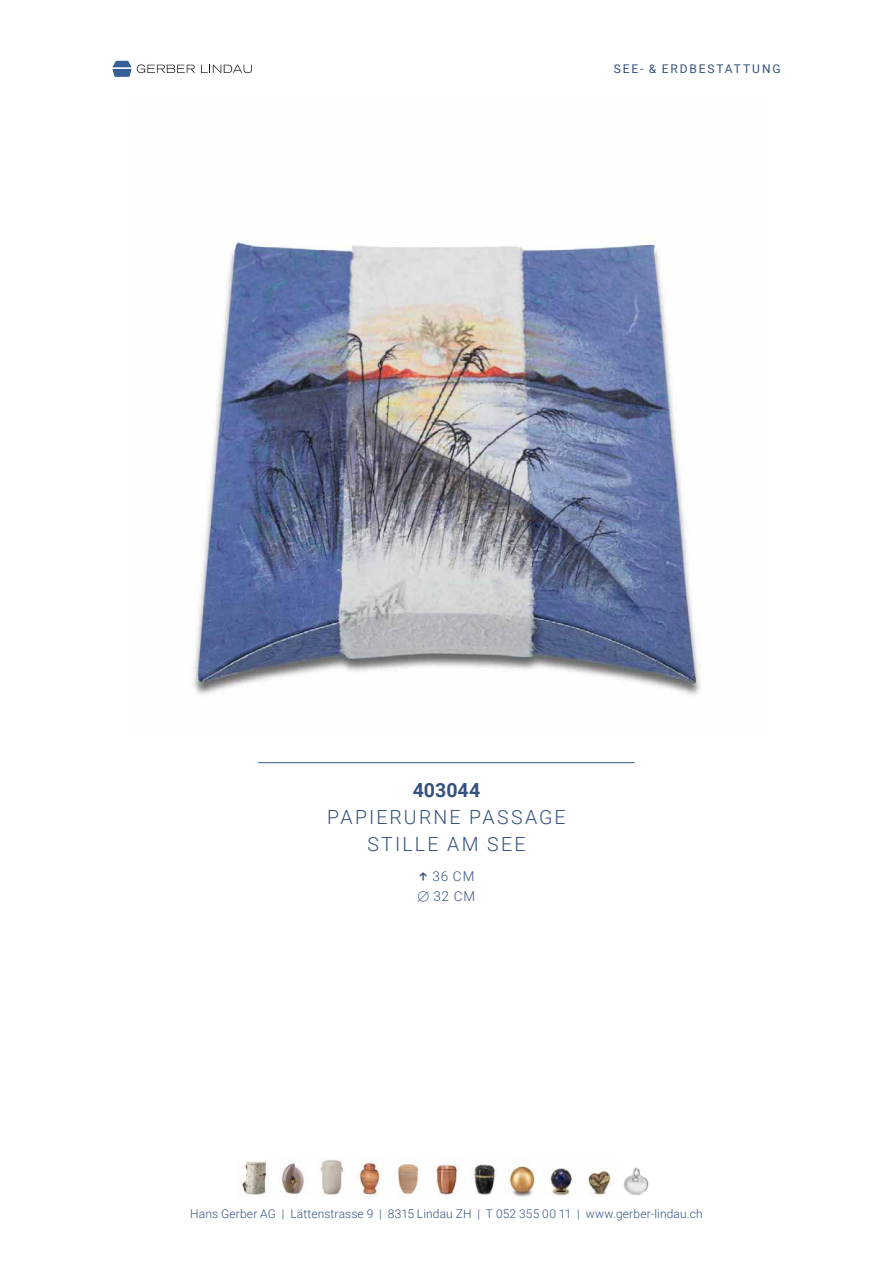
<style>
.page{position:relative;width:893px;height:1263px;background:#fff}
.page>*{position:absolute;margin:0;border:0;box-sizing:border-box;transform-origin:0 0}
.t1{font:300 19.5px/27px "Roboto";letter-spacing:.115em;color:#35517e;text-align:center}
.t2{font:700 19.5px "Roboto";letter-spacing:.005em;color:#35517e}
.t3{font:300 13.5px/19.5px "Roboto";letter-spacing:.07em;color:#35517e;text-align:right}
.t4{font:300 12px "Roboto";letter-spacing:.01em;color:#35517e}
.t5{font:12px "Roboto";letter-spacing:.155em;color:#35517e}
</style>
<div class="page">
<svg style="left:112px;top:61px;width:83px;height:16px"></svg>
<svg style="left:201px;top:65px;width:51px;height:8px"></svg>
<hr style="left:258px;top:762px;width:377px;height:1px;background:#35517e">
<img style="left:193px;top:238px;width:508px;height:457px">
<img style="left:241px;top:1159px;width:408px;height:37px">
<p class="t5" style="left:614px;top:60px;width:168px">SEE- &amp; ERDBESTATTUNG</p>
<h1 class="t2" style="left:413px;top:776px;width:69px">403044</h1>
<h1 class="t1" style="left:327px;top:803px;width:240px">PAPIERURNE PASSAGE<br>STILLE AM SEE</h1>
<p class="t3" style="left:418px;top:866px;width:59px">36 CM<br>∅ 32 CM</p>
<p class="t4" style="left:190px;top:1205px;width:514px">Hans Gerber AG | Lättenstrasse 9 | 8315 Lindau ZH | T 052 355 00 11 | www.gerber-lindau.ch</p>
</div>
